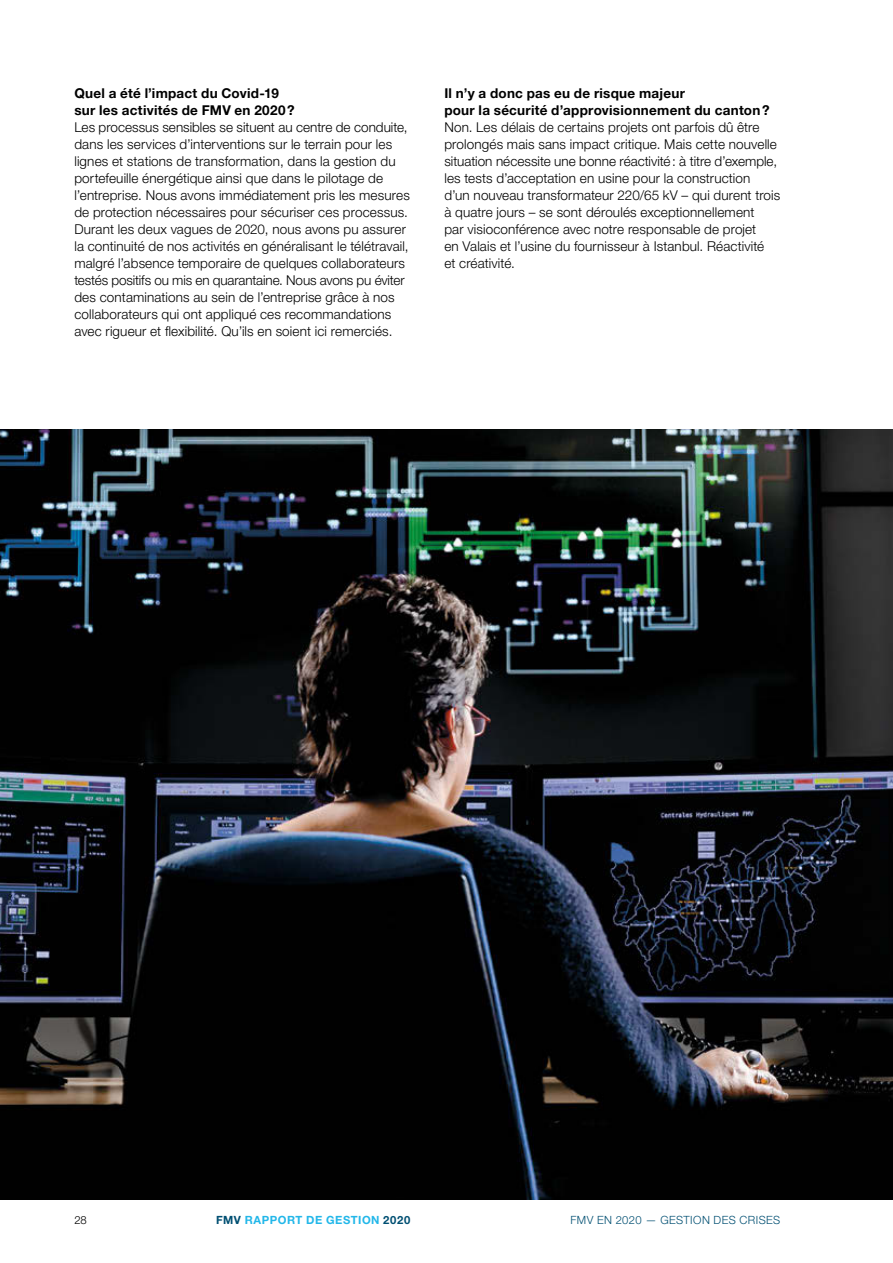
<style>
.page{position:relative;width:893px;height:1263px;background:#fff}
.page>*{position:absolute;margin:0;border:0;box-sizing:border-box;transform-origin:0 0}
.t1{font:300 13.5px/17px "Helvetica Neue LT Pro";letter-spacing:.01em;color:#000}
.t2{font:700 13.5px/17px "Helvetica Neue LT Pro";letter-spacing:.02em;color:#000}
.t3{font:300 11.25px "Helvetica Neue LT Pro";letter-spacing:.035em;color:#004f72}
.t4{font:700 11.25px "Helvetica Neue LT Pro";letter-spacing:.045em;color:#22b7e9}
.t5{font:300 11.25px "Helvetica Neue LT Pro";color:#000}
.s1{color:#004f72}
</style>
<div class="page">
<img style="left:0;top:429px;width:893px;height:770px">
<p class="t2" style="left:74px;top:84px;width:222px">Quel a été l’impact du Covid-19 sur les activités de FMV en 2020?</p>
<p class="t1" style="left:74px;top:118px;width:337px">Les processus sensibles se situent au centre de conduite, dans les services d’interventions sur le terrain pour les lignes et stations de transformation, dans la gestion du portefeuille énergétique ainsi que dans le pilotage de l’entreprise. Nous avons immédiatement pris les mesures de protection nécessaires pour sécuriser ces processus.<br>Durant les deux vagues de 2020, nous avons pu assurer la continuité de nos activités en généralisant le télétravail, malgré l’absence temporaire de quelques collaborateurs testés positifs ou mis en quarantaine. Nous avons pu éviter des contaminations au sein de l’entreprise grâce à nos collaborateurs qui ont appliqué ces recommandations avec rigueur et flexibilité. Qu’ils en soient ici remerciés.</p>
<p class="t2" style="left:444px;top:84px;width:327px">Il n’y a donc pas eu de risque majeur<br>pour la sécurité d’approvisionnement du canton?</p>
<p class="t1" style="left:444px;top:118px;width:337px">Non. Les délais de certains projets ont parfois dû être prolongés mais sans impact critique. Mais cette nouvelle situation nécessite une bonne réactivité: à titre d’exemple, les tests d’acceptation en usine pour la construction<br>d’un nouveau transformateur 220/65 kV – qui durent trois à quatre jours – se sont déroulés exceptionnellement<br>par visioconférence avec notre responsable de projet<br>en Valais et l’usine du fournisseur à Istanbul. Réactivité<br>et créativité.</p>
<p class="t5" style="left:74px;top:1213px;width:14px">28</p>
<p class="t4" style="left:216px;top:1213px;width:196px"><span class="s1">FMV</span> RAPPORT DE GESTION <span class="s1">2020</span></p>
<p class="t3" style="left:570px;top:1213px;width:211px">FMV EN 2020 — GESTION DES CRISES</p>
</div>
